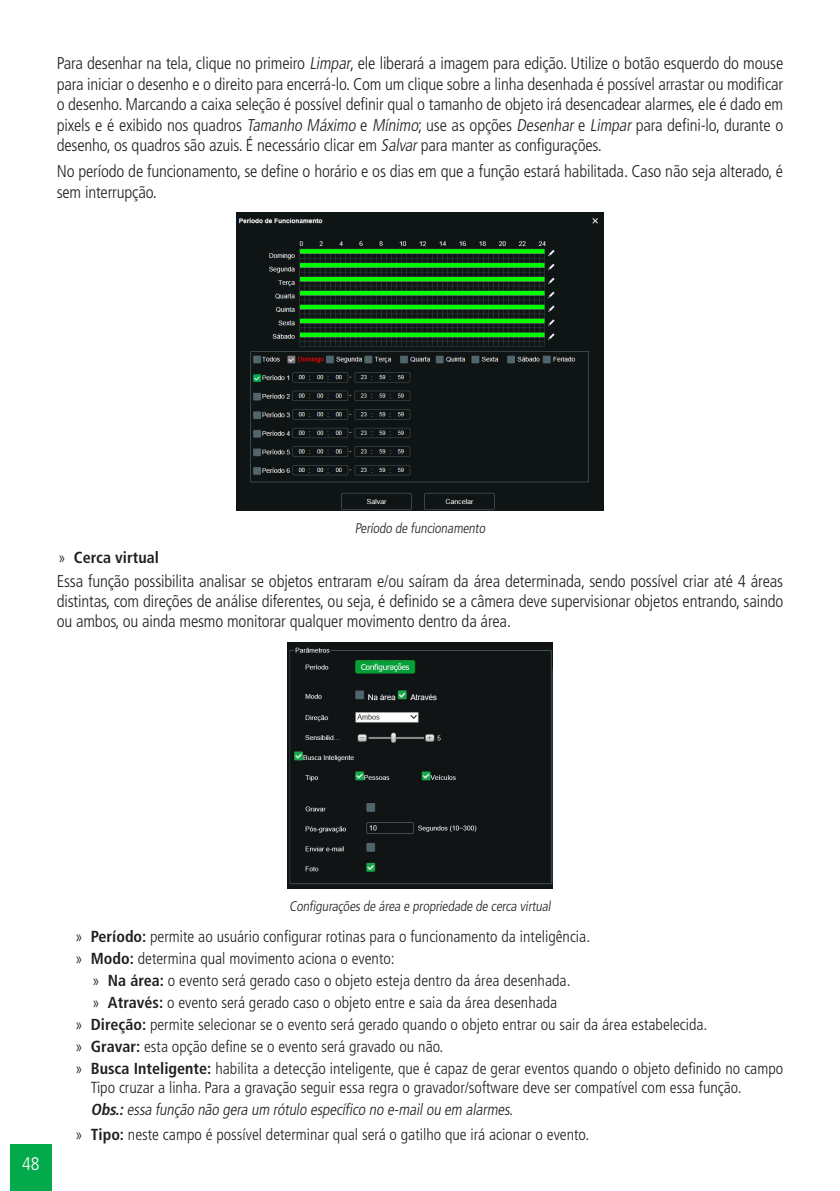
<style>
.page{position:relative;width:840px;height:1191px;background:#fff}
.page>*{position:absolute;margin:0;border:0;box-sizing:border-box;transform-origin:0 0}
.t1{font:300 condensed 18.2px "Frutiger LT Std";color:#fff}
._0__Corpo_de_texto{font:300 condensed 17px/20.4px "Frutiger LT Std";letter-spacing:-.01em;color:#231f20;text-align:justify}
.t2{font:300 condensed 16px/19.2px "Frutiger LT Std";color:#231f20}
._0__Corpo_de_texto-2{font:italic 300 condensed 16px "Frutiger LT Std";color:#231f20}
.t3{font:700 condensed 16px "Frutiger LT Std";color:#231f20}
._7__Legenda{font:300 condensed 14px "Frutiger LT Std";color:#231f20}
.s1{font-style:italic}
.s2{font-weight:300}
.s3{font-weight:700}
</style>
<div class="page">
<div style="left:10px;top:1144px;width:42px;height:47px;background:#03aa4b"></div>
<img style="left:236px;top:212px;width:367px;height:298px">
<img style="left:287px;top:642px;width:265px;height:246px">
<p class="_0__Corpo_de_texto" style="left:57px;top:54px;width:727px">Para desenhar na tela, clique no primeiro <span class="s1">Limpar</span>, ele liberará a imagem para edição. Utilize o botão esquerdo do mouse para iniciar o desenho e o direito para encerrá-lo. Com um clique sobre a linha desenhada é possível arrastar ou modificar o desenho. Marcando a caixa seleção é possível definir qual o tamanho de objeto irá desencadear alarmes, ele é dado em pixels e é exibido nos quadros <span class="s1">Tamanho Máximo</span> e <span class="s1">Mínimo</span>; use as opções <span class="s1">Desenhar</span> e <span class="s1">Limpar</span> para defini-lo, durante o desenho, os quadros são azuis. É necessário clicar em <span class="s1">Salvar</span>para manter as configurações.</p>
<p class="_0__Corpo_de_texto" style="left:57px;top:161px;width:727px">No período de funcionamento, se define o horário e os dias em que a função estará habilitada. Caso não seja alterado, é sem interrupção.</p>
<p class="_7__Legenda" style="left:354px;top:520px;width:134px">Período de funcionamento</p>
<p class="t3" style="left:58px;top:548px;width:102px"><span class="s2">»</span> Cerca virtual</p>
<p class="_0__Corpo_de_texto" style="left:57px;top:571px;width:727px">Essa função possibilita analisar se objetos entraram e/ou saíram da área determinada, sendo possível criar até 4 áreas distintas, com direções de análise diferentes, ou seja, é definido se a câmera deve supervisionar objetos entrando, saindo ou ambos, ou ainda mesmo monitorar qualquer movimento dentro da área.</p>
<p class="t1" style="left:22px;top:1153px;width:19px">48</p>
<p class="_7__Legenda" style="left:289px;top:898px;width:265px">Configurações de área e propriedade de cerca virtual</p>
<p class="t2" style="left:75px;top:926px;width:516px">» <span class="s3">Período:</span> permite ao usuário configurar rotinas para o funcionamento da inteligência.</p>
<p class="t2" style="left:75px;top:948px;width:321px">» <span class="s3">Modo:</span> determina qual movimento aciona o evento:</p>
<p class="t2" style="left:92px;top:970px;width:479px">» <span class="s3">Na área:</span> o evento será gerado caso o objeto esteja dentro da área desenhada.</p>
<p class="t2" style="left:92px;top:992px;width:466px">» <span class="s3">Através:</span> o evento será gerado caso o objeto entre e saia da área desenhada</p>
<p class="t2" style="left:75px;top:1014px;width:633px">» <span class="s3">Direção:</span> permite selecionar se o evento será gerado quando o objeto entrar ou sair da área estabelecida.</p>
<p class="t2" style="left:75px;top:1036px;width:369px">» <span class="s3">Gravar:</span> esta opção define se o evento será gravado ou não.</p>
<p class="t2" style="left:91px;top:1058px;width:693px;text-indent:-16px">» <span class="s3">Busca Inteligente:</span> habilita a detecção inteligente, que é capaz de gerar eventos quando o objeto definido no campo<br>Tipo cruzar a linha. Para a gravação seguir essa regra o gravador/software deve ser compatível com essa função.</p>
<p class="_0__Corpo_de_texto-2" style="left:91px;top:1100px;width:426px"><span class="s3">Obs.:</span>essa função não gera um rótulo específico no e-mailou em alarmes.</p>
<p class="t2" style="left:75px;top:1125px;width:515px">» <span class="s3">Tipo:</span> neste campo é possível determinar qual será o gatilho que irá acionar o evento.</p>
</div>
